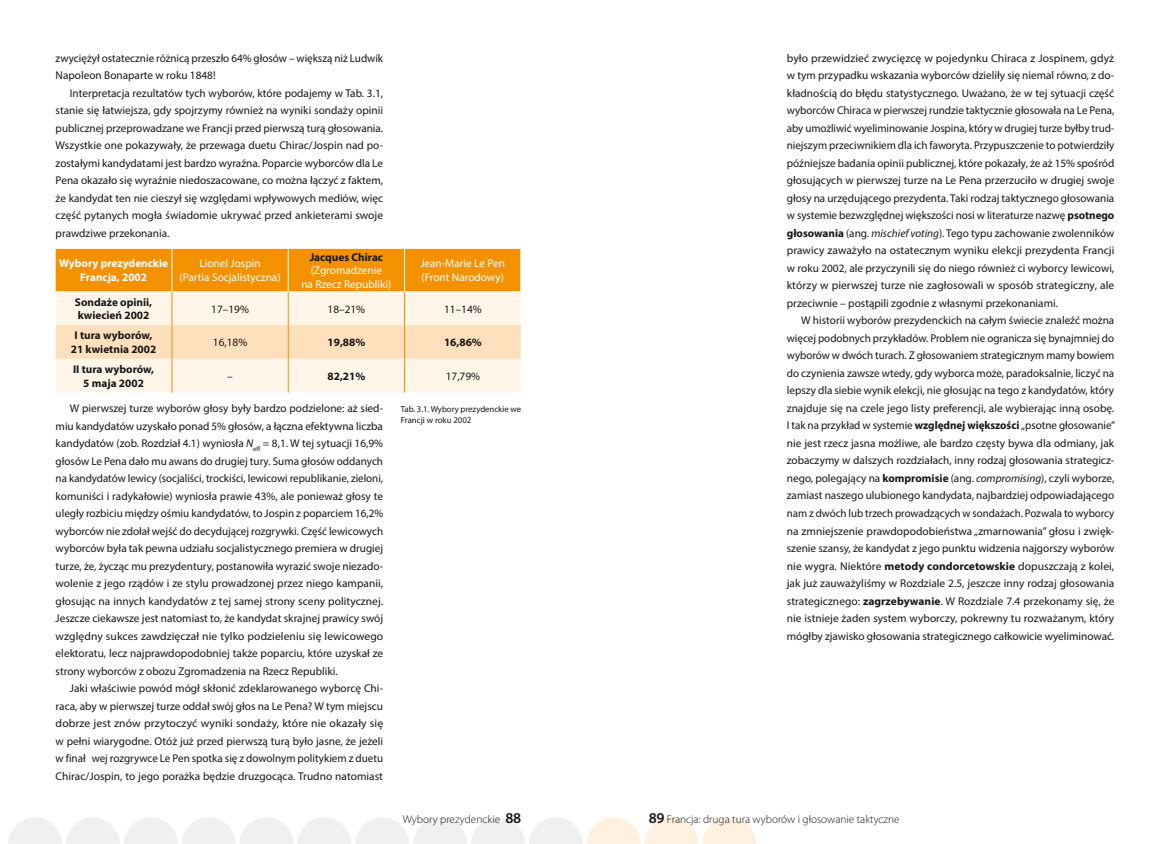
<style>
.page{position:relative;width:1170px;height:844px;background:#fff}
.page>*{position:absolute;margin:0;border:0;box-sizing:border-box;transform-origin:0 0}
.t1{font:11.25px/17.5px "Myriad Pro";color:#181716;text-align:justify}
.t2{font:700 11.25px/13.8px "Myriad Pro";color:#181716;text-align:center}
.t3{font:11.25px/13.8px "Myriad Pro";color:#fff;text-align:center}
.t4{font:300 11.25px "Myriad Pro";color:#181716}
.t5{font:700 11.25px/13.8px "Myriad Pro";color:#fff;text-align:center}
.t6{font:8.75px/11.4px "Myriad Pro";color:#181716}
.s1{font-style:italic}
.s2{font-weight:600;font-size:15px}
.s3{font-weight:700}
</style>
<div class="page">
<svg style="left:8px;top:817px;width:748px;height:26px"></svg>
<div style="left:56px;top:249px;width:464px;height:42px;background:#f39100"></div>
<div style="left:56px;top:291px;width:465px;height:101px;background:#fff5e9"></div>
<div style="left:56px;top:325px;width:465px;height:34px;background:#fee0bc"></div>
<hr style="left:171px;top:291px;width:1px;height:34px;background:#f39100">
<hr style="left:288px;top:291px;width:1px;height:34px;background:#f39100">
<hr style="left:404px;top:291px;width:1px;height:34px;background:#f39100">
<hr style="left:171px;top:325px;width:1px;height:34px;background:#f39100">
<hr style="left:288px;top:325px;width:1px;height:34px;background:#f39100">
<hr style="left:404px;top:325px;width:1px;height:34px;background:#f39100">
<hr style="left:171px;top:359px;width:1px;height:33px;background:#f39100">
<hr style="left:288px;top:359px;width:1px;height:33px;background:#f39100">
<hr style="left:404px;top:359px;width:1px;height:33px;background:#f39100">
<hr style="left:172px;top:249px;width:1px;height:42px;background:#fff">
<hr style="left:288px;top:249px;width:1px;height:42px;background:#fff">
<hr style="left:404px;top:249px;width:1px;height:42px;background:#fff">
<p class="t1" style="left:56px;top:49px;width:329px">zwyciężył ostatecznie różnicą przeszło 64% głosów – większą niż Ludwik<br>Napoleon Bonaparte w roku 1848!</p>
<p class="t1" style="left:56px;top:84px;width:329px;text-indent:14px">Interpretacja rezultatów tych wyborów, które podajemy w Tab. 3.1, stanie się łatwiejsza, gdy spojrzymy również na wyniki sondaży opinii publicznej przeprowadzane we Francji przed pierwszą turą głosowania.<br>Wszystkie one pokazywały, że przewaga duetu Chirac/Jospin nad po&shy;zostałymi kandydatami jest bardzo wyraźna. Poparcie wyborców dla Le Pena okazało się wyraźnie niedoszacowane, co można łączyć z faktem, że kandydat ten nie cieszył się względami wpływowych mediów, więc część pytanych mogła świadomie ukrywać przed ankieterami swoje prawdziwe przekonania.</p>
<p class="t5" style="left:59px;top:256px;width:111px">Wybory prezydenckie<br>Francja, 2002</p>
<p class="t3" style="left:180px;top:256px;width:102px">Lionel Jospin<br>(Partia Socjalistyczna)</p>
<p class="t2" style="left:310px;top:249px;width:75px">Jacques Chirac</p>
<p class="t3" style="left:301px;top:263px;width:92px">(Zgromadzenie<br>na Rzecz Republiki)</p>
<p class="t3" style="left:420px;top:256px;width:86px;text-align:left">Jean-Marie Le Pen (Front Narodowy)</p>
<p class="t2" style="left:75px;top:294px;width:79px;text-align:left">Sondaże opinii, kwiecień 2002</p>
<p class="t1" style="left:211px;top:300px;width:39px">17–19%</p>
<p class="t1" style="left:327px;top:300px;width:39px">18–21%</p>
<p class="t1" style="left:444px;top:300px;width:39px">11–14%</p>
<p class="t2" style="left:71px;top:328px;width:87px">I tura wyborów,<br>21 kwietnia 2002</p>
<p class="t1" style="left:213px;top:333px;width:36px">16,18%</p>
<p class="t2" style="left:327px;top:335px;width:39px">19,88%</p>
<p class="t2" style="left:444px;top:335px;width:39px">16,86%</p>
<p class="t2" style="left:73px;top:362px;width:83px">II tura wyborów,<br>5 maja 2002</p>
<p class="t1" style="left:227px;top:367px;width:7px">–</p>
<p class="t2" style="left:327px;top:369px;width:39px">82,21%</p>
<p class="t1" style="left:446px;top:367px;width:36px">17,79%</p>
<p class="t1" style="left:56px;top:399px;width:329px;text-indent:14px">W pierwszej turze wyborów głosy były bardzo podzielone: aż sied&shy;miu kandydatów uzyskało ponad 5% głosów, a łączna efektywna liczba kandydatów (zob. Rozdział 4.1) wyniosła <span class="s1">N</span><sub>eff</sub> = 8,1. W tej sytuacji 16,9% głosów Le Pena dało mu awans do drugiej tury. Suma głosów oddanych na kandydatów lewicy (socjaliści, trockiści, lewicowi republikanie, zieloni, komuniści i radykałowie) wyniosła prawie 43%, ale ponieważ głosy te uległy rozbiciu między ośmiu kandydatów, to Jospin z poparciem 16,2% wyborców nie zdołał wejść do decydującej rozgrywki. Część lewicowych wyborców była tak pewna udziału socjalistycznego premiera w drugiej turze, że, życząc mu prezydentury, postanowiła wyrazić swoje niezado&shy;wolenie z jego rządów i ze stylu prowadzonej przez niego kampanii, głosując na innych kandydatów z tej samej strony sceny politycznej.<br>Jeszcze ciekawsze jest natomiast to, że kandydat skrajnej prawicy swój względny sukces zawdzięczał nie tylko podzieleniu się lewicowego elektoratu, lecz najprawdopodobniej także poparciu, które uzyskał ze strony wyborców z obozu Zgromadzenia na Rzecz Republiki.</p>
<p class="t1" style="left:56px;top:679px;width:329px;text-indent:14px">Jaki właściwie powód mógł skłonić zdeklarowanego wyborcę Chi&shy;raca, aby w pierwszej turze oddał swój głos na Le Pena? W tym miejscu dobrze jest znów przytoczyć wyniki sondaży, które nie okazały się w pełni wiarygodne. Otóż już przed pierwszą turą było jasne, że jeżeli w finał wej rozgrywce Le Pen spotka się z dowolnym politykiem z duetu Chirac/Jospin, to jego porażka będzie druzgocąca. Trudno natomiast</p>
<p class="t6" style="left:401px;top:403px;width:122px">Tab. 3.1. Wybory prezydenckie we<br>Francji w roku 2002</p>
<p class="t4" style="left:402px;top:812px;width:120px">Wybory prezydenckie <span class="s2">88</span></p>
<p class="t1" style="left:786px;top:49px;width:329px">było przewidzieć zwycięzcę w pojedynku Chiraca z Jospinem, gdyż w tym przypadku wskazania wyborców dzieliły się niemal równo, z do&shy;kładnością do błędu statystycznego. Uważano, że w tej sytuacji część wyborców Chiraca w pierwszej rundzie taktycznie głosowała na Le Pena, aby umożliwić wyeliminowanie Jospina, który w drugiej turze byłby trud&shy;niejszym przeciwnikiem dla ich faworyta. Przypuszczenie to potwierdziły późniejsze badania opinii publicznej, które pokazały, że aż 15% spośród głosujących w pierwszej turze na Le Pena przerzuciło w drugiej swoje głosy na urzędującego prezydenta. Taki rodzaj taktycznego głosowania w systemie bezwzględnej większości nosi w literaturze nazwę <span class="s3">psotnego głosowania</span> (ang. <span class="s1">mischief voting</span>). Tego typu zachowanie zwolenników prawicy zaważyło na ostatecznym wyniku elekcji prezydenta Francji w roku 2002, ale przyczynili się do niego również ci wyborcy lewicowi, którzy w pierwszej turze nie zagłosowali w sposób strategiczny, ale przeciwnie – postąpili zgodnie z własnymi przekonaniami.</p>
<p class="t1" style="left:786px;top:311px;width:330px;text-indent:14px">W historii wyborów prezydenckich na całym świecie znaleźć można więcej podobnych przykładów. Problem nie ogranicza się bynajmniej do wyborów w dwóch turach. Z głosowaniem strategicznym mamy bowiem do czynienia zawsze wtedy, gdy wyborca może, paradoksalnie, liczyć na lepszy dla siebie wynik elekcji, nie głosując na tego z kandydatów, który znajduje się na czele jego listy preferencji, ale wybierając inną osobę.<br>I tak na przykład w systemie <span class="s3">względnej większości</span> „psotne głosowanie” nie jest rzecz jasna możliwe, ale bardzo częsty bywa dla odmiany, jak zobaczymy w dalszych rozdziałach, inny rodzaj głosowania strategicz&shy;nego, polegający na <span class="s3">kompromisie</span> (ang. <span class="s1">compromising</span>), czyli wyborze, zamiast naszego ulubionego kandydata, najbardziej odpowiadającego nam z dwóch lub trzech prowadzących w sondażach. Pozwala to wyborcy na zmniejszenie prawdopodobieństwa „zmarnowania” głosu i zwięk&shy;szenie szansy, że kandydat z jego punktu widzenia najgorszy wyborów nie wygra. Niektóre <span class="s3">metody condorcetowskie</span> dopuszczają z kolei, jak już zauważyliśmy w Rozdziale 2.5, jeszcze inny rodzaj głosowania strategicznego: <span class="s3">zagrzebywanie</span>. W Rozdziale 7.4 przekonamy się, że nie istnieje żaden system wyborczy, pokrewny tu rozważanym, który mógłby zjawisko głosowania strategicznego całkowicie wyeliminować.</p>
<p class="t4" style="left:648px;top:812px;width:252px"><span class="s2">89</span> Francja: druga tura wyborów i głosowanie taktyczne</p>
</div>
